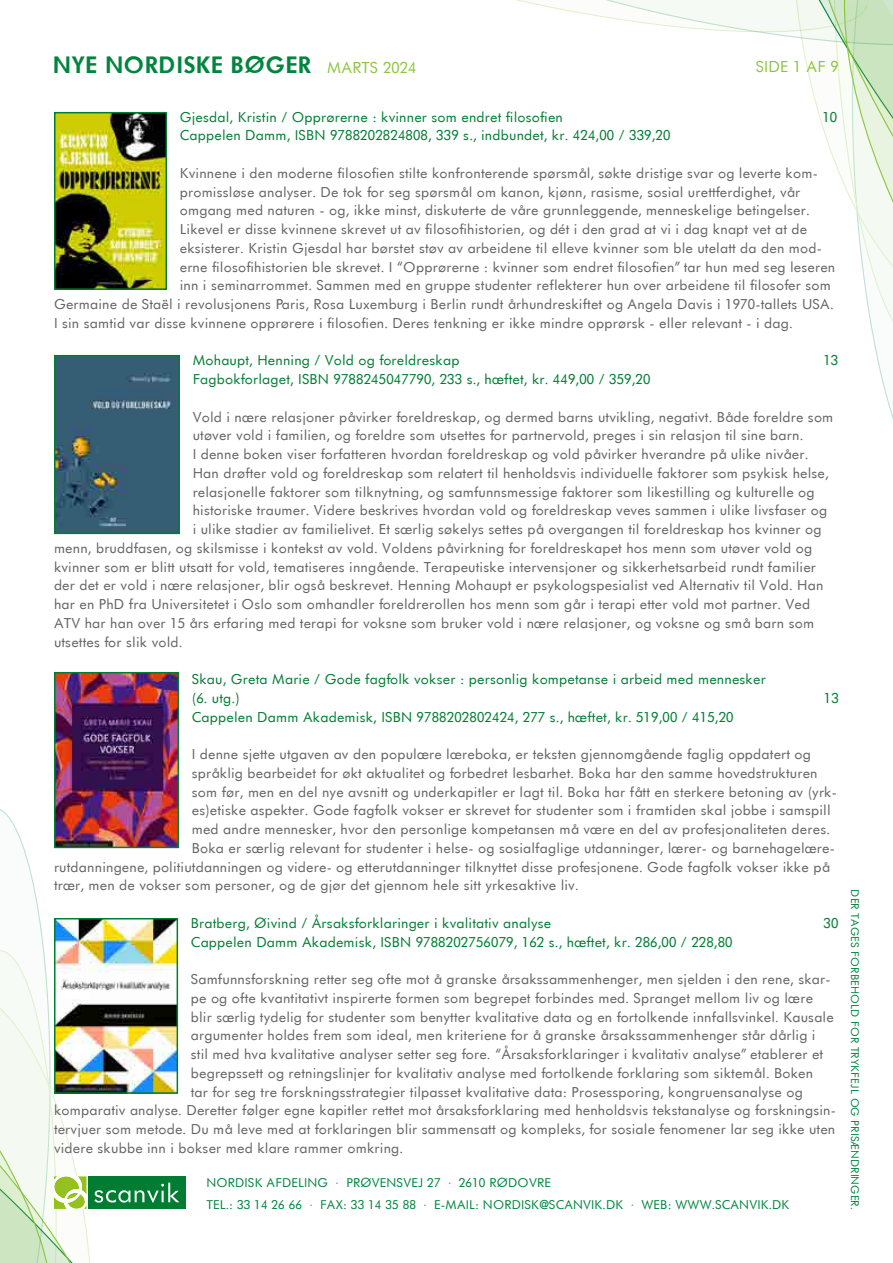
<style>
.page{position:relative;width:893px;height:1263px;background:#fff}
.page>*{position:absolute;margin:0;border:0;box-sizing:border-box;transform-origin:0 0}
.t1{font:700 22.5px "Futurist";color:#00853e}
.t2{font:15px "Futurist";color:#8cc63f}
.t3{font:13.5px "Futurist";color:#646363}
.t4{font:13.5px/18.8px "Futurist";color:#007d32}
.t5{font:12px/22.4px "Futurist";color:#00853e}
.t6{font:10.5px "Futurist";color:#00853e}
.s1{font-weight:400;font-size:15px;color:#8cc63f}
</style>
<div class="page">
<svg style="left:516px;top:0;width:377px;height:419px"></svg>
<div style="left:88px;top:1176px;width:97px;height:33px;background:#007d32"></div>
<svg style="left:0;top:809px;width:179px;height:454px"></svg>
<img style="left:57px;top:115px;width:107px;height:172px">
<div style="left:54px;top:112px;width:113px;height:178px;border:2px solid #007d32"></div>
<img style="left:57px;top:358px;width:120px;height:173px">
<div style="left:54px;top:355px;width:126px;height:179px;border:2px solid #007d32"></div>
<img style="left:57px;top:675px;width:119px;height:170px">
<div style="left:54px;top:672px;width:125px;height:176px;border:2px solid #007d32"></div>
<img style="left:57px;top:921px;width:118px;height:170px">
<div style="left:54px;top:918px;width:124px;height:176px;border:2px solid #007d32"></div>
<h1 class="t1" style="left:53px;top:50px;width:365px">NYE NORDISKE BØGER <span class="s1">MARTS 2024</span></h1>
<p class="t2" style="left:756px;top:57px;width:85px">SIDE 1 AF 9</p>
<p class="t4" style="left:180px;top:107px;width:385px">Gjesdal, Kristin / Opprørerne : kvinner som endret filosofien</p>
<p class="t4" style="left:822px;top:107px;width:17px">10</p>
<p class="t4" style="left:180px;top:126px;width:492px">Cappelen Damm, ISBN 9788202824808, 339 s., indbundet, kr. 424,00 / 339,20</p>
<p class="t3" style="left:180px;top:164px;width:640px">Kvinnene i den moderne filosofien stilte konfronterende spørsmål, søkte dristige svar og leverte kom-</p>
<p class="t3" style="left:180px;top:183px;width:622px">promissløse analyser. De tok for seg spørsmål om kanon, kjønn, rasisme, sosial urettferdighet, vår</p>
<p class="t3" style="left:180px;top:202px;width:632px">omgang med naturen - og, ikke minst, diskuterte de våre grunnleggende, menneskelige betingelser.</p>
<p class="t3" style="left:180px;top:221px;width:629px">Likevel er disse kvinnene skrevet ut av filosofihistorien, og dét i den grad at vi i dag knapt vet at de</p>
<p class="t3" style="left:180px;top:239px;width:644px">eksisterer. Kristin Gjesdal har børstet støv av arbeidene til elleve kvinner som ble utelatt da den mod-</p>
<p class="t3" style="left:180px;top:258px;width:657px">erne filosofihistorien ble skrevet. I “Opprørerne : kvinner som endret filosofien” tar hun med seg leseren</p>
<p class="t3" style="left:180px;top:277px;width:653px">inn i seminarrommet. Sammen med en gruppe studenter reflekterer hun over arbeidene til filosofer som</p>
<p class="t3" style="left:54px;top:296px;width:781px">Germaine de Staël i revolusjonens Paris, Rosa Luxemburg i Berlin rundt århundreskiftet og Angela Davis i 1970-tallets USA.</p>
<p class="t3" style="left:54px;top:314px;width:740px">I sin samtid var disse kvinnene opprørere i filosofien. Deres tenkning er ikke mindre opprørsk - eller relevant - i dag.</p>
<p class="t4" style="left:193px;top:351px;width:268px">Mohaupt, Henning / Vold og foreldreskap</p>
<p class="t4" style="left:823px;top:351px;width:17px">13</p>
<p class="t4" style="left:193px;top:370px;width:459px">Fagbokforlaget, ISBN 9788245047790, 233 s., hæftet, kr. 449,00 / 359,20</p>
<p class="t3" style="left:193px;top:408px;width:642px">Vold i nære relasjoner påvirker foreldreskap, og dermed barns utvikling, negativt. Både foreldre som</p>
<p class="t3" style="left:193px;top:427px;width:612px">utøver vold i familien, og foreldre som utsettes for partnervold, preges i sin relasjon til sine barn.</p>
<p class="t3" style="left:193px;top:446px;width:617px">I denne boken viser forfatteren hvordan foreldreskap og vold påvirker hverandre på ulike nivåer.</p>
<p class="t3" style="left:193px;top:464px;width:638px">Han drøfter vold og foreldreskap som relatert til henholdsvis individuelle faktorer som psykisk helse,</p>
<p class="t3" style="left:193px;top:483px;width:624px">relasjonelle faktorer som tilknytning, og samfunnsmessige faktorer som likestilling og kulturelle og</p>
<p class="t3" style="left:193px;top:502px;width:636px">historiske traumer. Videre beskrives hvordan vold og foreldreskap veves sammen i ulike livsfaser og</p>
<p class="t3" style="left:193px;top:521px;width:630px">i ulike stadier av familielivet. Et særlig søkelys settes på overgangen til foreldreskap hos kvinner og</p>
<p class="t3" style="left:54px;top:539px;width:760px">menn, bruddfasen, og skilsmisse i kontekst av vold. Voldens påvirkning for foreldreskapet hos menn som utøver vold og</p>
<p class="t3" style="left:54px;top:558px;width:764px">kvinner som er blitt utsatt for vold, tematiseres inngående. Terapeutiske intervensjoner og sikkerhetsarbeid rundt familier</p>
<p class="t3" style="left:54px;top:577px;width:771px">der det er vold i nære relasjoner, blir også beskrevet. Henning Mohaupt er psykologspesialist ved Alternativ til Vold. Han</p>
<p class="t3" style="left:54px;top:596px;width:758px">har en PhD fra Universitetet i Oslo som omhandler foreldrerollen hos menn som går i terapi etter vold mot partner. Ved</p>
<p class="t3" style="left:54px;top:614px;width:762px">ATV har han over 15 års erfaring med terapi for voksne som bruker vold i nære relasjoner, og voksne og små barn som</p>
<p class="t3" style="left:54px;top:633px;width:130px">utsettes for slik vold.</p>
<p class="t4" style="left:192px;top:670px;width:576px">Skau, Greta Marie / Gode fagfolk vokser : personlig kompetanse i arbeid med mennesker (6. utg.)</p>
<p class="t4" style="left:824px;top:688px;width:17px">13</p>
<p class="t4" style="left:192px;top:707px;width:543px">Cappelen Damm Akademisk, ISBN 9788202802424, 277 s., hæftet, kr. 519,00 / 415,20</p>
<p class="t3" style="left:192px;top:746px;width:621px">I denne sjette utgaven av den populære læreboka, er teksten gjennomgående faglig oppdatert og</p>
<p class="t3" style="left:192px;top:764px;width:627px">språklig bearbeidet for økt aktualitet og forbedret lesbarhet. Boka har den samme hovedstrukturen</p>
<p class="t3" style="left:192px;top:783px;width:647px">som før, men en del nye avsnitt og underkapitler er lagt til. Boka har fått en sterkere betoning av (yrk-</p>
<p class="t3" style="left:192px;top:802px;width:640px">es)etiske aspekter. Gode fagfolk vokser er skrevet for studenter som i framtiden skal jobbe i samspill</p>
<p class="t3" style="left:192px;top:821px;width:640px">med andre mennesker, hvor den personlige kompetansen må være en del av profesjonaliteten deres.</p>
<p class="t3" style="left:192px;top:839px;width:645px">Boka er særlig relevant for studenter i helse- og sosialfaglige utdanninger, lærer- og barnehagelære-</p>
<p class="t3" style="left:54px;top:858px;width:777px">rutdanningene, politiutdanningen og videre- og etterutdanninger tilknyttet disse profesjonene. Gode fagfolk vokser ikke på</p>
<p class="t3" style="left:54px;top:877px;width:526px">trær, men de vokser som personer, og de gjør det gjennom hele sitt yrkesaktive liv.</p>
<p class="t4" style="left:191px;top:913px;width:362px">Bratberg, Øivind / Årsaksforklaringer i kvalitativ analyse</p>
<p class="t4" style="left:824px;top:913px;width:17px">30</p>
<p class="t4" style="left:191px;top:932px;width:543px">Cappelen Damm Akademisk, ISBN 9788202756079, 162 s., hæftet, kr. 286,00 / 228,80</p>
<p class="t3" style="left:191px;top:971px;width:641px">Samfunnsforskning retter seg ofte mot å granske årsakssammenhenger, men sjelden i den rene, skar-</p>
<p class="t3" style="left:191px;top:989px;width:624px">pe og ofte kvantitativt inspirerte formen som begrepet forbindes med. Spranget mellom liv og lære</p>
<p class="t3" style="left:191px;top:1008px;width:645px">blir særlig tydelig for studenter som benytter kvalitative data og en fortolkende innfallsvinkel. Kausale</p>
<p class="t3" style="left:191px;top:1027px;width:626px">argumenter holdes frem som ideal, men kriteriene for å granske årsakssammenhenger står dårlig i</p>
<p class="t3" style="left:191px;top:1046px;width:634px">stil med hva kvalitative analyser setter seg fore. “Årsaksforklaringer i kvalitativ analyse” etablerer et</p>
<p class="t3" style="left:191px;top:1064px;width:624px">begrepssett og retningslinjer for kvalitativ analyse med fortolkende forklaring som siktemål. Boken</p>
<p class="t3" style="left:191px;top:1083px;width:614px">tar for seg tre forskningsstrategier tilpasset kvalitative data: Prosessporing, kongruensanalyse og</p>
<p class="t3" style="left:54px;top:1102px;width:784px">komparativ analyse. Deretter følger egne kapitler rettet mot årsaksforklaring med henholdsvis tekstanalyse og forskningsin-</p>
<p class="t3" style="left:54px;top:1121px;width:783px">tervjuer som metode. Du må leve med at forklaringen blir sammensatt og kompleks, for sosiale fenomener lar seg ikke uten</p>
<p class="t3" style="left:54px;top:1139px;width:351px">videre skubbe inn i bokser med klare rammer omkring.</p>
<p class="t5" style="left:206px;top:1171px;width:585px">NORDISK AFDELING · PRØVENSVEJ 27 · 2610 RØDOVRE<br>TEL.: 33 14 26 66 · FAX: 33 14 35 88 · E-MAIL: NORDISK@SCANVIK.DK · WEB: WWW.SCANVIK.DK</p>
<p class="t6" style="left:862px;top:889px;width:322px;rotate:90deg">DER TAGES FORBEHOLD FOR TRYKFEJL OG PRISÆNDRINGER.</p>
</div>
